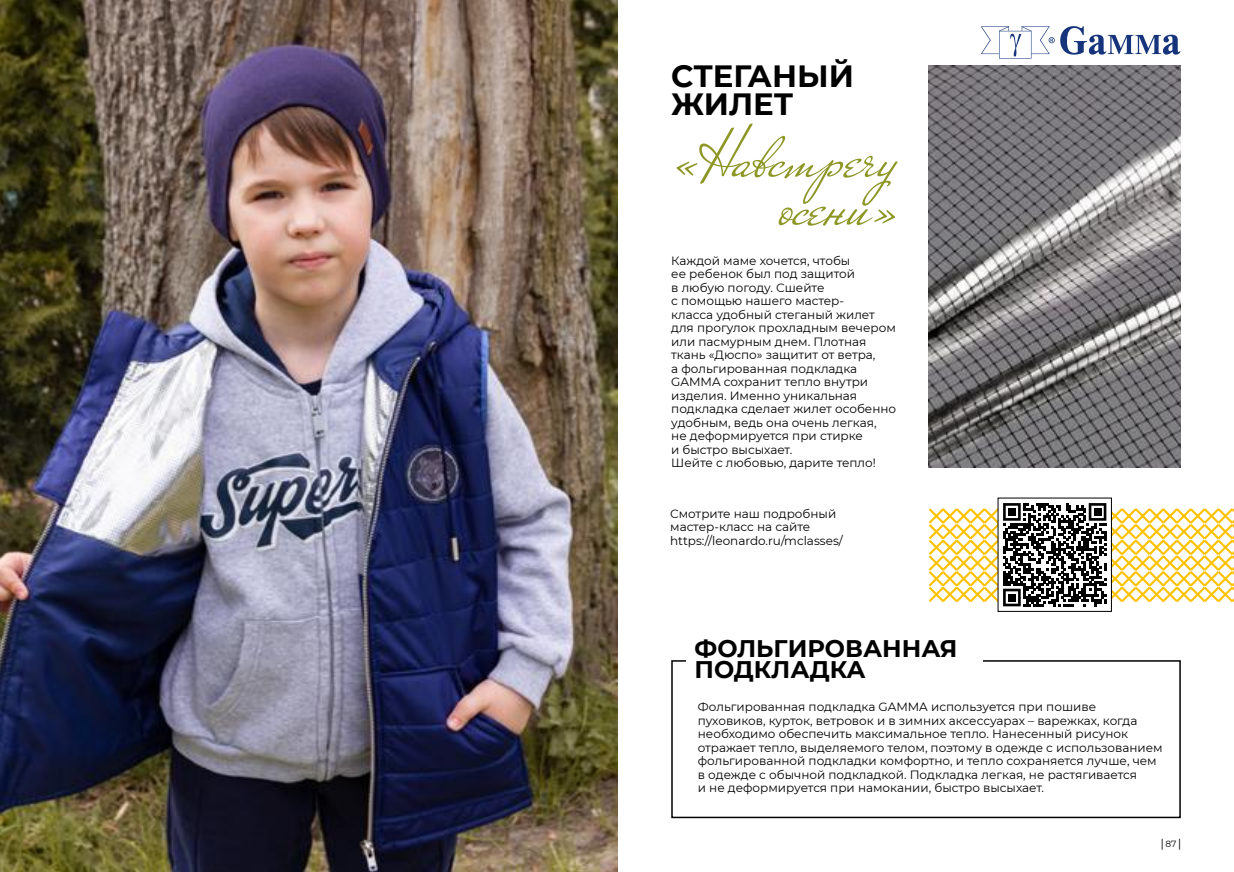
<style>
.page{position:relative;width:1234px;height:872px;background:#fff}
.page>*{position:absolute;margin:0;border:0;box-sizing:border-box;transform-origin:0 0}
.t1{font:72px "Nicolettascript";letter-spacing:-.01em;color:#8d9726}
.t2{font:700 30.75px/27.9px "Montserrat";color:#000}
.t3{font:700 24px/21px "Montserrat";color:#000}
.t4{font:12px/13.5px "Montserrat";color:#000}
.t5{font:9px "Verdana";color:#000}
.s1{font-family:"Montserrat"}
</style>
<div class="page">
<img style="left:0;top:0;width:617px;height:872px">
<img style="left:928px;top:66px;width:252px;height:402px">
<div style="left:671px;top:660px;width:509px;height:158px;border:2px solid #000"></div>
<div style="left:686px;top:634px;width:296px;height:74px;background:#fff"></div>
<svg style="left:981px;top:26px;width:199px;height:33px"></svg>
<svg style="left:928px;top:503px;width:305px;height:103px"></svg>
<div style="left:1007px;top:508px;width:8px;height:7px;background:#000"></div>
<div style="left:1093px;top:508px;width:8px;height:7px;background:#000"></div>
<div style="left:1007px;top:594px;width:8px;height:7px;background:#000"></div>
<h2 class="t2" style="left:671px;top:61px;width:184px">СТЕГАНЫЙ<br>ЖИЛЕТ</h2>
<h1 class="t1" style="left:671px;top:115px;width:227px">«Навстречу</h1>
<h1 class="t1" style="left:778px;top:163px;width:123px">осени»</h1>
<p class="t4" style="left:671px;top:253px;width:226px">Каждой маме хочется, чтобы<br>ее ребенок был под защитой<br>в любую погоду. Сшейте<br>с помощью нашего мастер-<br>класса удобный стеганый жилет для прогулок прохладным вечером или пасмурным днем. Плотная ткань «Дюспо» защитит от ветра,<br>а фольгированная подкладка<br>GAMMA сохранит тепло внутри изделия. Именно уникальная подкладка сделает жилет особенно удобным, ведь она очень легкая,<br>не деформируется при стирке<br>и быстро высыхает.<br>Шейте с любовью, дарите тепло!</p>
<p class="t4" style="left:670px;top:506px;width:174px">Смотрите наш подробный мастер-класс на сайте https://leonardo.ru/mclasses/</p>
<h3 class="t3" style="left:694px;top:637px;width:264px">ФОЛЬГИРОВАННАЯ<br>ПОДКЛАДКА</h3>
<p class="t4" style="left:697px;top:700px;width:466px">Фольгированная подкладка GAMMA используется при пошиве пуховиков, курток, ветровок и в зимних аксессуарах – варежках, когда необходимо обеспечить максимальное тепло. Нанесенный рисунок отражает тепло, выделяемого телом, поэтому в одежде с использованием фольгированной подкладки комфортно, и тепло сохраняется лучше, чем в одежде с обычной подкладкой. Подкладка легкая, не растягивается<br>и не деформируется при намокании, быстро высыхает.</p>
<p class="t5" style="left:1158px;top:837px;width:25px">│<span class="s1">87</span>│</p>
</div>
